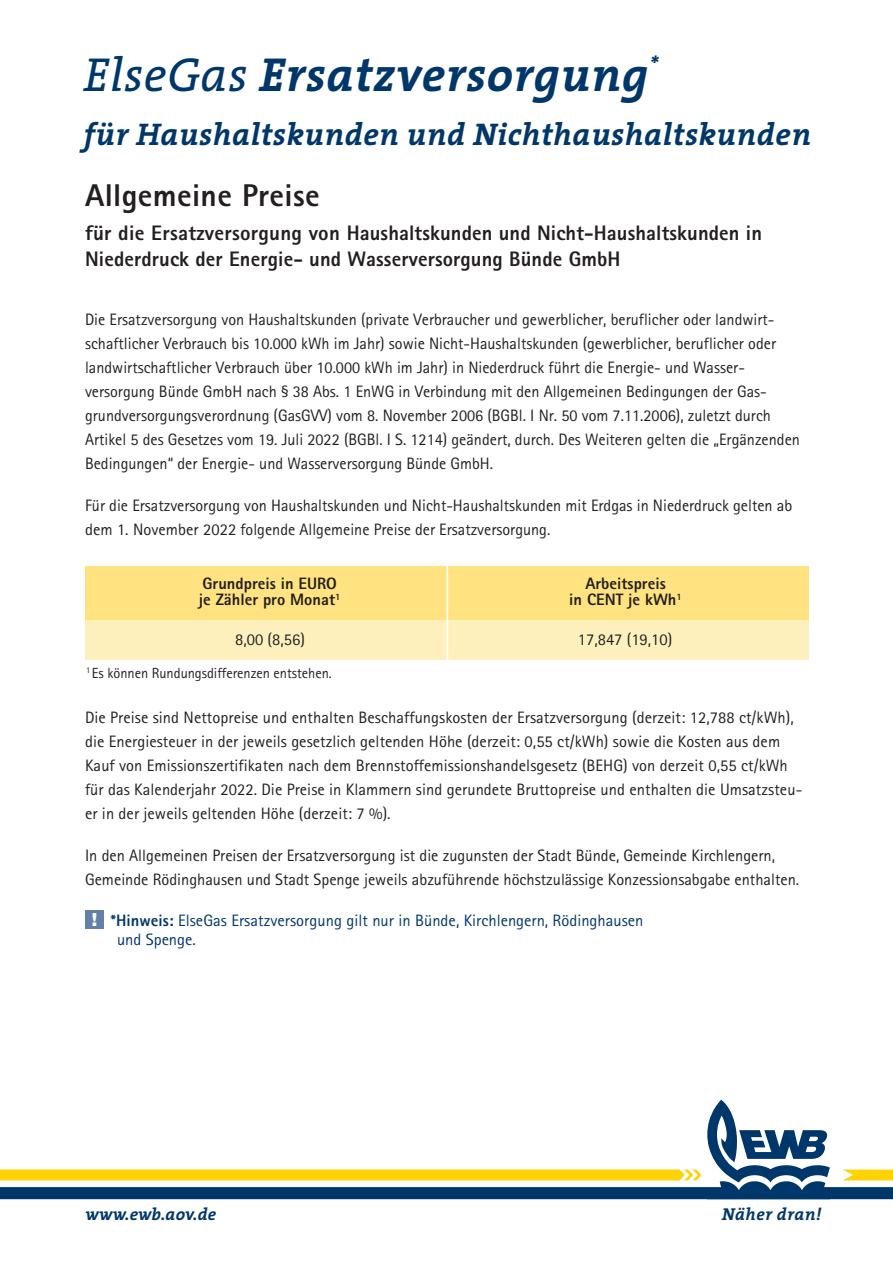
<style>
.page{position:relative;width:893px;height:1263px;background:#fff}
.page>*{position:absolute;margin:0;border:0;box-sizing:border-box;transform-origin:0 0}
.t1{font:italic 700 48px "The Serif";letter-spacing:.01em;color:#00376b}
.t2{font:italic 700 31.5px "The Serif";letter-spacing:.01em;color:#00376b}
.t3{font:800 31.5px "AT Rotis Sans Serif";letter-spacing:.01em;color:#231f20}
.t4{font:800 21px/25.5px "AT Rotis Sans Serif";letter-spacing:.005em;color:#231f20}
.t5{font:900 18px "Helvetica Neue";color:#fff}
.t6{font:italic 700 17.25px "The Serif";letter-spacing:.005em;color:#00376b}
.t7{font:italic 700 17.25px "The Serif";letter-spacing:.025em;color:#00376b}
.t8{font:16.5px/24px "AT Rotis Sans Serif";color:#231f20}
.t9{font:16.5px/19.8px "AT Rotis Sans Serif";color:#00376b}
.t10{font:800 16.5px/16.5px "AT Rotis Sans Serif";color:#231f20;text-align:center}
.t11{font:14.7px "AT Rotis Sans Serif";letter-spacing:-.005em;color:#231f20}
.s1{font-weight:400}
.s2{font-weight:800}
</style>
<div class="page">
<div style="left:85px;top:620px;width:724px;height:39px;background:#fef0bd"></div>
<div style="left:85px;top:566px;width:724px;height:54px;background:#ffe380"></div>
<hr style="left:446px;top:561px;width:2px;height:100px;background:#fff">
<svg style="left:0;top:1100px;width:893px;height:99px"></svg>
<div style="left:85px;top:910px;width:19px;height:19px;background:#657fa9"></div>
<h1 class="t1" style="left:84px;top:34px;width:576px"><span class="s1">ElseGas</span> Ersatzversorgung<sup>*</sup></h1>
<h2 class="t2" style="left:84px;top:108px;width:729px">für Haushaltskunden und Nichthaushaltskunden</h2>
<h2 class="t3" style="left:85px;top:175px;width:236px">Allgemeine Preise</h2>
<p class="t4" style="left:85px;top:220px;width:679px">für die Ersatzversorgung von Haushaltskunden und Nicht-Haushaltskunden in<br>Niederdruck der Energie- und Wasserversorgung Bünde GmbH</p>
<p class="t8" style="left:85px;top:307px;width:716px">Die Ersatzversorgung von Haushaltskunden (private Verbraucher und gewerblicher, beruflicher oder landwirt&shy;schaftlicher Verbrauch bis 10.000 kWh im Jahr) sowie Nicht-Haushaltskunden (gewerblicher, beruflicher oder landwirtschaftlicher Verbrauch über 10.000 kWh im Jahr) in Niederdruck führt die Energie- und Wasser&shy;versorgung Bünde GmbH nach § 38 Abs. 1 EnWG in Verbindung mit den Allgemeinen Bedingungen der Gas&shy;grundversorgungsverordnung (GasGVV) vom 8. November 2006 (BGBl. I Nr. 50 vom 7.11.2006), zuletzt durch Artikel 5 des Gesetzes vom 19. Juli 2022 (BGBl. I S. 1214) geändert, durch. Des Weiteren gelten die „Ergänzenden Bedingungen“ der Energie- und Wasserversorgung Bünde GmbH.</p>
<p class="t8" style="left:85px;top:493px;width:709px">Für die Ersatzversorgung von Haushaltskunden und Nicht-Haushaltskunden mit Erdgas in Niederdruck gelten ab dem 1. November 2022 folgende Allgemeine Preise der Ersatzversorgung.</p>
<p class="t10" style="left:199px;top:575px;width:143px;text-align:left">Grundpreis in EURO je Zähler pro Monat<sup>1</sup></p>
<p class="t8" style="left:235px;top:627px;width:71px">8,00 (8,56)</p>
<p class="t11" style="left:86px;top:665px;width:247px"><sup>1</sup> Es können Rundungsdifferenzen entstehen.</p>
<p class="t10" style="left:569px;top:575px;width:114px">Arbeitspreis<br>in CENT je kWh<sup>1</sup></p>
<p class="t8" style="left:578px;top:627px;width:96px">17,847 (19,10)</p>
<p class="t8" style="left:85px;top:705px;width:719px">Die Preise sind Nettopreise und enthalten Beschaffungskosten der Ersatzversorgung (derzeit: 12,788 ct/kWh), die Energiesteuer in der jeweils gesetzlich geltenden Höhe (derzeit: 0,55 ct/kWh) sowie die Kosten aus dem Kauf von Emissionszertifikaten nach dem Brennstoffemissionshandelsgesetz (BEHG) von derzeit 0,55 ct/kWh für das Kalenderjahr 2022. Die Preise in Klammern sind gerundete Bruttopreise und enthalten die Umsatzsteu&shy;er in der jeweils geltenden Höhe (derzeit: 7 %).</p>
<p class="t8" style="left:85px;top:843px;width:716px">In den Allgemeinen Preisen der Ersatzversorgung ist die zugunsten der Stadt Bünde, Gemeinde Kirchlengern,<br>Gemeinde Rödinghausen und Stadt Spenge jeweils abzuführende höchstzulässige Konzessionsabgabe enthalten.</p>
<p class="t5" style="left:92px;top:909px;width:7px">!</p>
<p class="t9" style="left:117px;top:910px;width:528px;text-indent:-6px"><span class="s2">*Hinweis:</span> ElseGas Ersatzversorgung gilt nur in Bünde, Kirchlengern, Rödinghausen und Spenge.</p>
<p class="t6" style="left:85px;top:1200px;width:133px">www.ewb.aov.de</p>
<p class="t7" style="left:722px;top:1200px;width:101px">Näher dran!</p>
</div>
